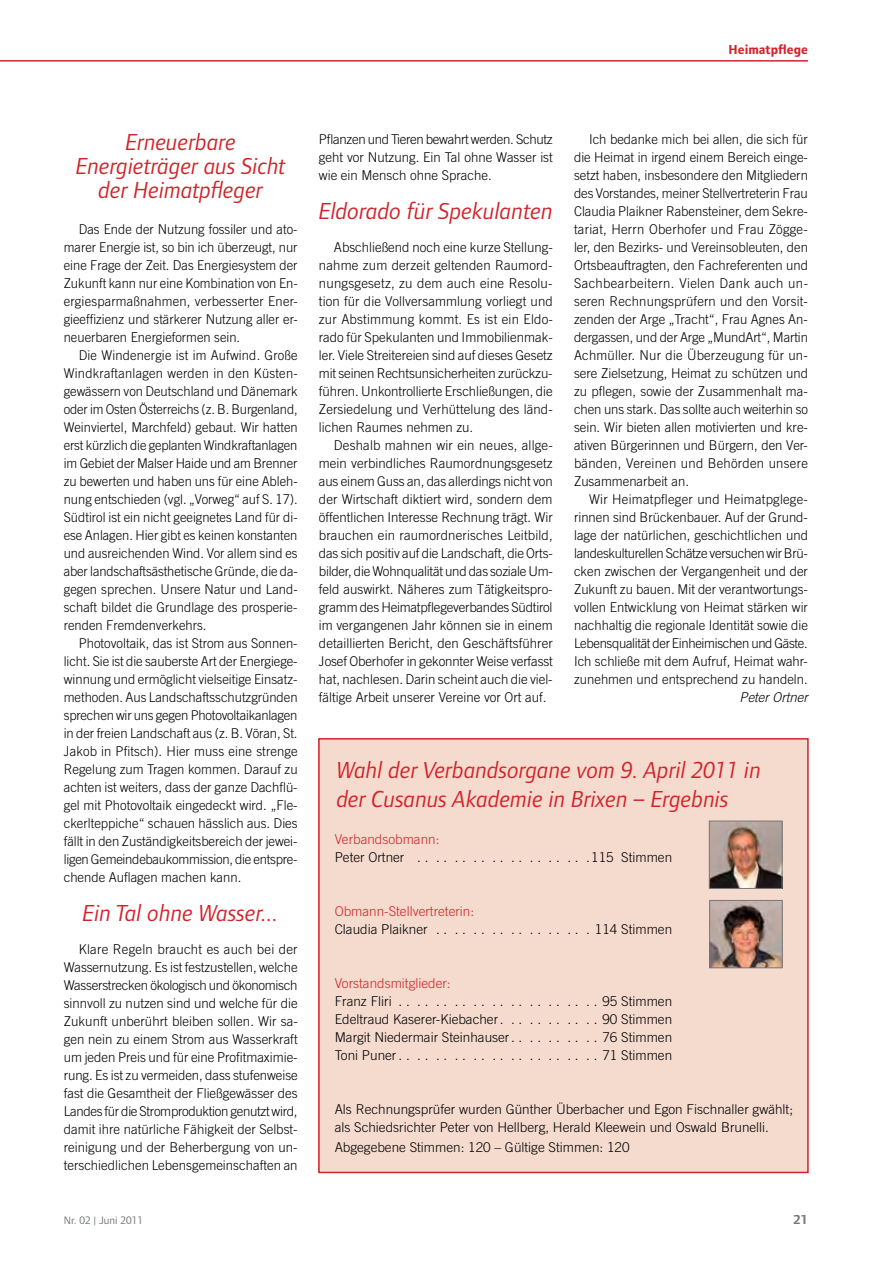
<style>
.page{position:relative;width:893px;height:1263px;background:#fff}
.page>*{position:absolute;margin:0;border:0;box-sizing:border-box;transform-origin:0 0}
.t1{font:italic 24px/24px "Foundry Form Sans";color:#d2232a;text-align:center}
.t2{font:300 13.5px/18px "Trade Gothic";color:#000;text-align:justify}
.t3{font:300 13.5px/18px "Trade Gothic";color:#000;text-align:justify;scale:.96 1}
.t4{font:300 13.5px "Trade Gothic";color:#d2232a}
.t5{font:700 13.5px "Foundry Form Sans";color:#d2232a}
.t6{font:italic 300 13.5px "Trade Gothic";color:#000}
.t7{font:700 13.5px "Foundry Form Sans";color:#77787b}
.t8{font:11.25px "Foundry Form Sans";color:#77787b}
</style>
<div class="page">
<hr style="left:0;top:60px;width:808px;height:2px;background:#d2232a">
<div style="left:319px;top:739px;width:489px;height:433px;background:#f5dace"></div>
<div style="left:318px;top:738px;width:491px;height:435px;border:2px solid #d2232a"></div>
<img style="left:711px;top:823px;width:69px;height:64px">
<div style="left:709px;top:821px;width:73px;height:68px;border:1px solid #77787b"></div>
<img style="left:711px;top:902px;width:69px;height:64px">
<div style="left:709px;top:900px;width:73px;height:68px;border:1px solid #77787b"></div>
<p class="t5" style="left:729px;top:42px;width:81px">Heimatpflege</p>
<h1 class="t1" style="left:76px;top:130px;width:211px">Erneuerbare<br>Energieträger aus Sicht der Heimatpfleger</h1>
<p class="t3" style="left:64px;top:220px;width:245px;text-indent:15px">Das Ende der Nutzung fossiler und ato&shy;marer Energie ist, so bin ich überzeugt, nur eine Frage der Zeit. Das Energiesystem der Zukunft kann nur eine Kombination von En&shy;ergiesparmaßnahmen, verbesserter Ener&shy;gieeffizienz und stärkerer Nutzung aller er&shy;neuerbaren Energieformen sein.</p>
<p class="t3" style="left:64px;top:346px;width:245px;text-indent:15px">Die Windenergie ist im Aufwind. Große Windkraftanlagen werden in den Küsten&shy;gewässern von Deutschland und Dänemark oder im Osten Österreichs (z. B. Burgenland, Weinviertel, Marchfeld) gebaut. Wir hatten erst kürzlich die geplanten Windkraftanlagen im Gebiet der Malser Haide und am Brenner zu bewerten und haben uns für eine Ableh&shy;nung entschieden (vgl. „Vorweg“ auf S. 17).<br>Südtirol ist ein nicht geeignetes Land für di&shy;ese Anlagen. Hier gibt es keinen konstanten und ausreichenden Wind. Vor allem sind es aber landschaftsästhetische Gründe, die da&shy;gegen sprechen. Unsere Natur und Land&shy;schaft bildet die Grundlage des prosperie&shy;renden Fremdenverkehrs.</p>
<p class="t2" style="left:64px;top:634px;width:235px;text-indent:15px">Photovoltaik, das ist Strom aus Sonnen&shy;licht. Sie ist die sauberste Art der Energiege&shy;winnung und ermöglicht vielseitige Einsatz&shy;methoden. Aus Landschaftsschutzgründen sprechen wir uns gegen Photovoltaikanlagen in der freien Landschaft aus (z. B. Vöran, St.<br>Jakob in Pfitsch). Hier muss eine strenge Regelung zum Tragen kommen. Darauf zu achten ist weiters, dass der ganze Dachflü&shy;gel mit Photovoltaik eingedeckt wird. „Fle&shy;ckerlteppiche“ schauen hässlich aus. Dies fällt in den Zuständigkeitsbereich der jewei&shy;ligen Gemeindebaukommission, die entspre&shy;chende Auflagen machen kann.</p>
<h1 class="t1" style="left:83px;top:901px;width:198px">Ein Tal ohne Wasser...</h1>
<p class="t2" style="left:64px;top:940px;width:236px;text-indent:15px">Klare Regeln braucht es auch bei der Wassernutzung. Es ist festzustellen, welche Wasserstrecken ökologisch und ökonomisch sinnvoll zu nutzen sind und welche für die Zukunft unberührt bleiben sollen. Wir sa&shy;gen nein zu einem Strom aus Wasserkraft um jeden Preis und für eine Profitmaximie&shy;rung. Es ist zu vermeiden, dass stufenweise fast die Gesamtheit der Fließgewässer des Landes für die Stromproduktion genutzt wird, damit ihre natürliche Fähigkeit der Selbst&shy;reinigung und der Beherbergung von un&shy;terschiedlichen Lebensgemeinschaften an</p>
<p class="t2" style="left:319px;top:130px;width:235px">Pflanzen und Tieren bewahrt werden. Schutz geht vor Nutzung. Ein Tal ohne Wasser ist wie ein Mensch ohne Sprache.</p>
<h1 class="t1" style="left:319px;top:199px;width:235px">Eldorado für Spekulanten</h1>
<p class="t2" style="left:319px;top:238px;width:235px;text-indent:15px">Abschließend noch eine kurze Stellung&shy;nahme zum derzeit geltenden Raumord&shy;nungsgesetz, zu dem auch eine Resolu&shy;tion für die Vollversammlung vorliegt und zur Abstimmung kommt. Es ist ein Eldo&shy;rado für Spekulanten und Immobilienmak&shy;ler. Viele Streitereien sind auf dieses Gesetz mit seinen Rechtsunsicherheiten zurückzu&shy;führen. Unkontrollierte Erschließungen, die Zersiedelung und Verhüttelung des länd&shy;lichen Raumes nehmen zu.</p>
<p class="t2" style="left:319px;top:436px;width:236px;text-indent:15px">Deshalb mahnen wir ein neues, allge&shy;mein verbindliches Raumordnungsgesetz aus einem Guss an, das allerdings nicht von der Wirtschaft diktiert wird, sondern dem öffentlichen Interesse Rechnung trägt. Wir brauchen ein raumordnerisches Leitbild, das sich positiv auf die Landschaft, die Orts&shy;bilder, die Wohnqualität und das soziale Um&shy;feld auswirkt. Näheres zum Tätigkeitspro&shy;gramm des Heimatpflegeverbandes Südtirol im vergangenen Jahr können sie in einem detaillierten Bericht, den Geschäftsführer Josef Oberhofer in gekonnter Weise verfasst hat, nachlesen. Darin scheint auch die viel&shy;fältige Arbeit unserer Vereine vor Ort auf.</p>
<p class="t2" style="left:574px;top:130px;width:235px;text-indent:15px">Ich bedanke mich bei allen, die sich für die Heimat in irgend einem Bereich einge&shy;setzt haben, insbesondere den Mitgliedern des Vorstandes, meiner Stellvertreterin Frau Claudia Plaikner Rabensteiner, dem Sekre&shy;tariat, Herrn Oberhofer und Frau Zögge&shy;ler, den Bezirks- und Vereinsobleuten, den Ortsbeauftragten, den Fachreferenten und Sachbearbeitern. Vielen Dank auch un&shy;seren Rechnungsprüfern und den Vorsit&shy;zenden der Arge „Tracht“, Frau Agnes An&shy;dergassen, und der Arge „MundArt“, Martin Achmüller. Nur die Überzeugung für un&shy;sere Zielsetzung, Heimat zu schützen und zu pflegen, sowie der Zusammenhalt ma&shy;chen uns stark. Das sollte auch weiterhin so sein. Wir bieten allen motivierten und kre&shy;ativen Bürgerinnen und Bürgern, den Ver&shy;bänden, Vereinen und Behörden unsere Zusammenarbeit an.</p>
<p class="t2" style="left:574px;top:490px;width:235px;text-indent:15px">Wir Heimatpfleger und Heimatpglege&shy;rinnen sind Brückenbauer. Auf der Grund&shy;lage der natürlichen, geschichtlichen und landeskulturellen Schätze versuchen wir Brü&shy;cken zwischen der Vergangenheit und der Zukunft zu bauen. Mit der verantwortungs&shy;vollen Entwicklung von Heimat stärken wir nachhaltig die regionale Identität sowie die Lebensqualität der Einheimischen und Gäste.<br>Ich schließe mit dem Aufruf, Heimat wahr&shy;zunehmen und entsprechend zu handeln.</p>
<p class="t6" style="left:740px;top:689px;width:70px">Peter Ortner</p>
<h1 class="t1" style="left:337px;top:756px;width:426px;line-height:28.5px;text-align:left">Wahl der Verbandsorgane vom 9. April 2011 in der Cusanus Akademie in Brixen – Ergebnis</h1>
<p class="t4" style="left:335px;top:831px;width:106px">Verbandsobmann:</p>
<p class="t2" style="left:591px;top:848px;width:83px">115 Stimmen</p>
<p class="t4" style="left:335px;top:903px;width:141px">Obmann-Stellvertreterin:</p>
<p class="t2" style="left:335px;top:920px;width:96px">Claudia Plaikner ..................</p>
<p class="t2" style="left:595px;top:920px;width:79px">114 Stimmen</p>
<p class="t4" style="left:335px;top:975px;width:118px">Vorstandsmitglieder:</p>
<p class="t2" style="left:335px;top:992px;width:339px;text-indent:268px">95 Stimmen Edeltraud Kaserer-Kiebacher . . . . . . . . . . . 90 Stimmen Margit Niedermair Steinhauser .. .. .. .. .. 76 Stimmen Toni Puner .. .. .. .. .. .. .. .. .. .. .. 71 Stimmen</p>
<p class="t2" style="left:335px;top:1100px;width:460px">Als Rechnungsprüfer wurden Günther Überbacher und Egon Fischnaller gwählt; als Schiedsrichter Peter von Hellberg, Herald Kleewein und Oswald Brunelli.</p>
<p class="t2" style="left:335px;top:1138px;width:296px">Abgegebene Stimmen: 120 – Gültige Stimmen: 120</p>
<p class="t8" style="left:64px;top:1214px;width:81px">Nr. 02 | Juni 2011</p>
<p class="t7" style="left:794px;top:1212px;width:16px">21</p>
</div>
